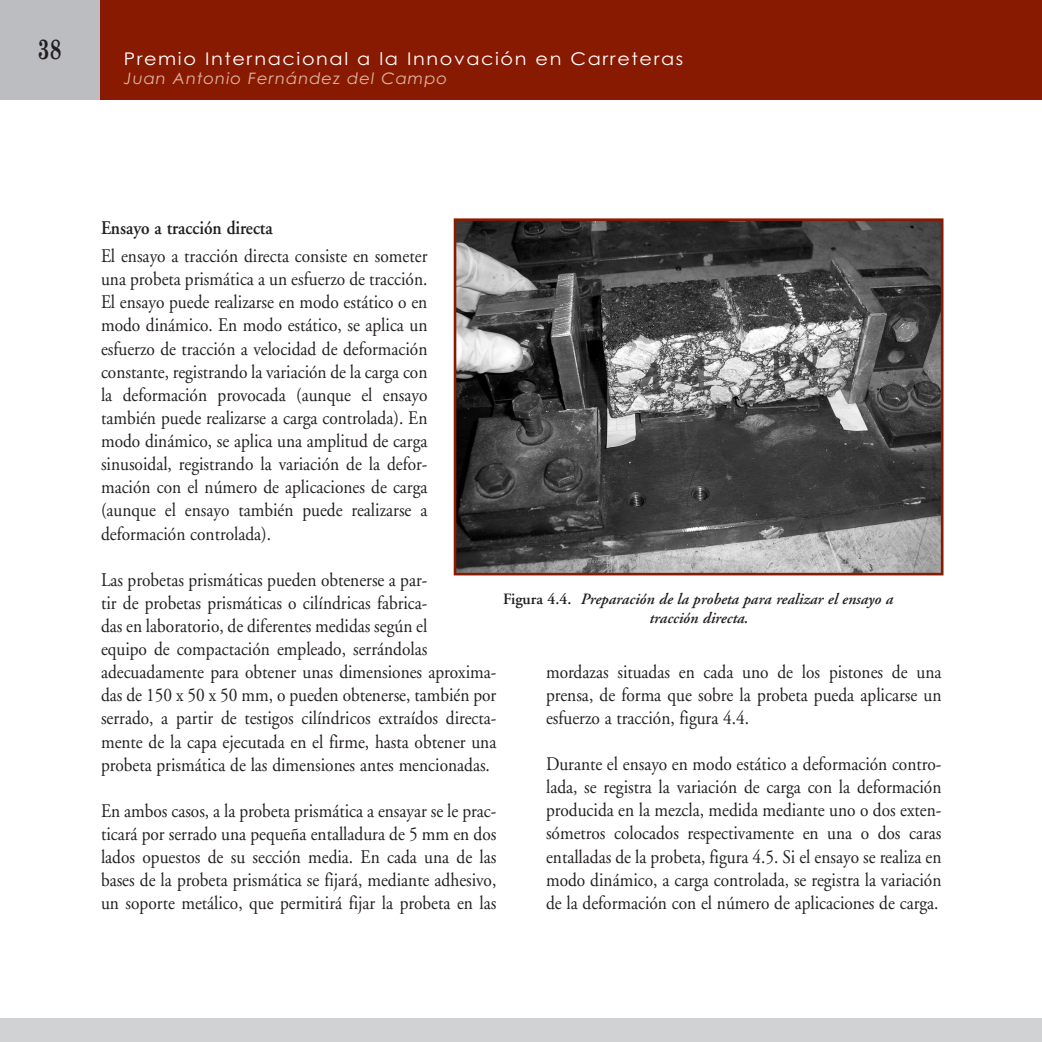
<style>
.page{position:relative;width:1042px;height:1042px;background:#fff}
.page>*{position:absolute;margin:0;border:0;box-sizing:border-box;transform-origin:0 0}
.t1{font:700 28px "Century Schoolbook";color:#231f20;scale:.75 1}
.t2{font:19.25px/23.1px "Adobe Garamond";color:#231f20;text-align:justify;scale:.9 1}
.t3{font:600 19.25px "Adobe Garamond";color:#231f20;scale:.9 1}
.t4{font:17.5px "Century Gothic";letter-spacing:.085em;color:#fff;scale:1.1 1}
.t5{font:italic 600 15.75px/18.9px "Adobe Garamond";color:#231f20;text-align:center}
.t6{font:italic 15.75px "Century Gothic";letter-spacing:.055em;color:#deb6a3;scale:1.05 1}
.s1{font-style:normal}
</style>
<div class="page">
<div style="left:0;top:1017px;width:1041px;height:24px;background:#d1d2d4"></div>
<div style="left:99px;top:0;width:942px;height:99px;background:#891a02"></div>
<div style="left:0;top:0;width:99px;height:99px;background:#bcbdc0"></div>
<img style="left:457px;top:222px;width:482px;height:349px">
<div style="left:453px;top:218px;width:490px;height:357px;border:3px solid #891a02"></div>
<h1 class="t1" style="left:38px;top:38px;width:34px">38</h1>
<p class="t4" style="left:124px;top:52px;width:510px">Premio Internacional a la Innovación en Carreteras</p>
<p class="t6" style="left:124px;top:73px;width:309px">Juan Antonio Fernández del Campo</p>
<p class="t3" style="left:101px;top:220px;width:192px">Ensayo a tracción directa</p>
<p class="t2" style="left:101px;top:246px;width:364px">El ensayo a tracción directa consiste en someter una probeta prismática a un esfuerzo de tracción.<br>El ensayo puede realizarse en modo estático o en modo dinámico. En modo estático, se aplica un esfuerzo de tracción a velocidad de deformación constante, registrando la variación de la carga con la deformación provocada (aunque el ensayo también puede realizarse a carga controlada). En modo dinámico, se aplica una amplitud de carga sinusoidal, registrando la variación de la defor&shy;mación con el número de aplicaciones de carga (aunque el ensayo también puede realizarse a deformación controlada).</p>
<p class="t2" style="left:101px;top:569px;width:441px;text-align:left">Las probetas prismáticas pueden obtenerse a par-<br>tir de probetas prismáticas o cilíndricas fabrica-<br>das en laboratorio, de diferentes medidas según el<br>equipo de compactación empleado, serrándolas adecuadamente para obtener unas dimensiones aproxima&shy;das de 150 x 50 x 50 mm, o pueden obtenerse, también por serrado, a partir de testigos cilíndricos extraídos directa&shy;mente de la capa ejecutada en el firme, hasta obtener una probeta prismática de las dimensiones antes mencionadas.</p>
<p class="t2" style="left:101px;top:800px;width:441px">En ambos casos, a la probeta prismática a ensayar se le prac&shy;ticará por serrado una pequeña entalladura de 5 mm en dos lados opuestos de su sección media. En cada una de las bases de la probeta prismática se fijará, mediante adhesivo, un soporte metálico, que permitirá fijar la probeta en las</p>
<p class="t5" style="left:503px;top:591px;width:391px"><span class="s1">Figura 4.4.</span> Preparación de la probeta para realizar el ensayo a tracción directa.</p>
<p class="t2" style="left:546px;top:661px;width:441px">mordazas situadas en cada uno de los pistones de una prensa, de forma que sobre la probeta pueda aplicarse un esfuerzo a tracción, figura 4.4.</p>
<p class="t2" style="left:546px;top:754px;width:441px">Durante el ensayo en modo estático a deformación contro&shy;lada, se registra la variación de carga con la deformación producida en la mezcla, medida mediante uno o dos exten&shy;sómetros colocados respectivamente en una o dos caras entalladas de la probeta, figura 4.5. Si el ensayo se realiza en modo dinámico, a carga controlada, se registra la variación de la deformación con el número de aplicaciones de carga.</p>
</div>
